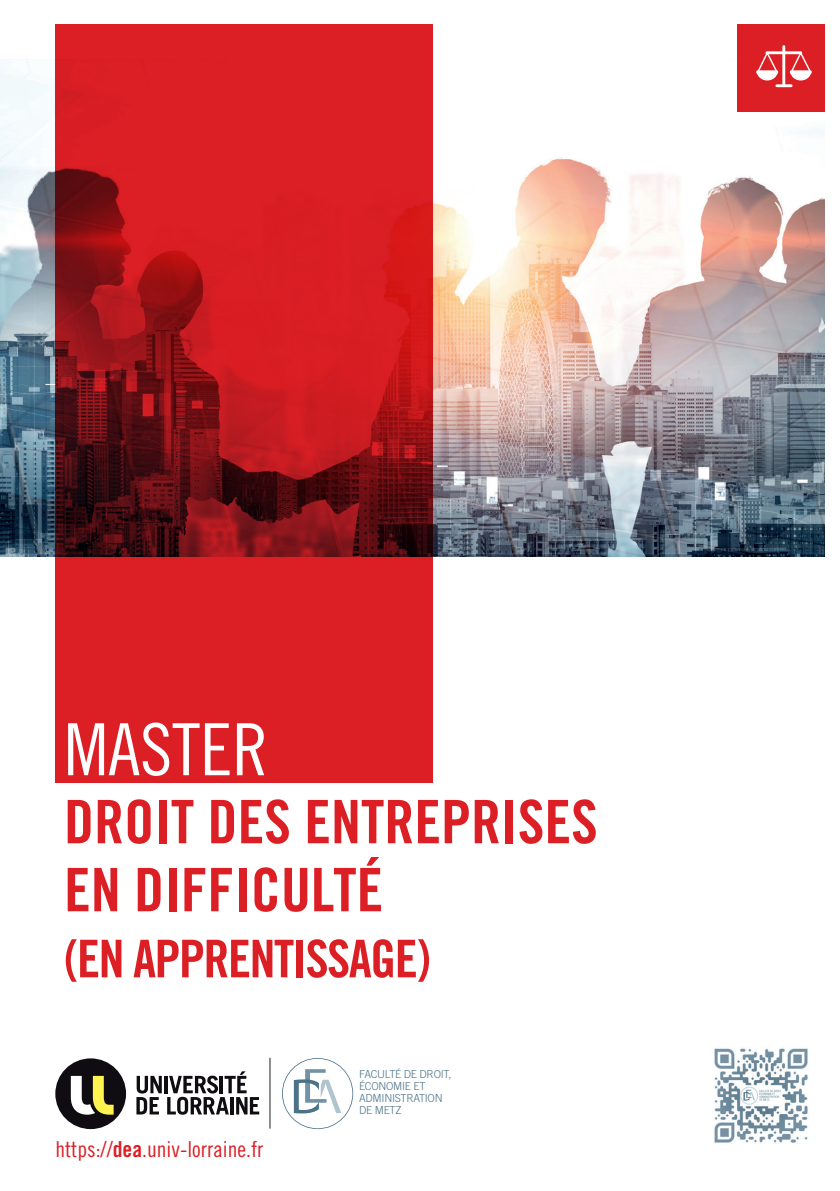
<style>
.page{position:relative;width:840px;height:1191px;background:#fff}
.page>*{position:absolute;margin:0;border:0;box-sizing:border-box;transform-origin:0 0}
.t1{font:72px "Trade Gothic LT Std Cn 18";color:#fff}
.t2{font:60px/68px "Trade Gothic LT Std Bd Cn 20";color:#db1f25}
.t3{font:52px "Trade Gothic LT Std Bd Cn 20";letter-spacing:-.03em;color:#db1f25}
.t4{font:22px "Trade Gothic LT Std Cn 18";color:#db1f25}
.t5{font:300 11px/12px "Trade Gothic LT Std";letter-spacing:-.025em;color:#4c7287}
.s1{font-family:"Trade Gothic LT Std Bd Cn 20"}
</style>
<div class="page">
<img style="left:0;top:59px;width:824px;height:497px">
<svg style="left:55px;top:24px;width:378px;height:758px;background:#bc1a1f"></svg>
<svg style="left:136px;top:1071px;width:123px;height:43px"></svg>
<div style="left:55px;top:1058px;width:71px;height:71px;background:#0f0c12;border-radius:50%"></div>
<svg style="left:71px;top:1075px;width:43px;height:39px"></svg>
<hr style="left:269px;top:1057px;width:1px;height:71px;background:#231f20">
<svg style="left:282px;top:1058px;width:71px;height:71px"></svg>
<img style="left:714px;top:1048px;width:94px;height:95px">
<div style="left:737px;top:24px;width:87px;height:87px;background:#db1f25"></div>
<hr style="left:782px;top:47px;width:2px;height:39px;background:#fff">
<hr style="left:766px;top:51px;width:34px;height:3px;background:#fff">
<hr style="left:776px;top:84px;width:14px;height:3px;background:#fff">
<svg style="left:756px;top:51px;width:23px;height:30px"></svg>
<svg style="left:787px;top:51px;width:25px;height:30px"></svg>
<h1 class="t1" style="left:64px;top:707px;width:205px">MASTER</h1>
<h2 class="t2" style="left:64px;top:787px;width:535px">DROIT DES ENTREPRISES<br>EN DIFFICULTÉ</h2>
<h3 class="t3" style="left:64px;top:927px;width:368px">(EN APPRENTISSAGE)</h3>
<h3 class="t4" style="left:55px;top:1136px;width:209px">https://<span class="s1">dea</span>.univ-lorraine.fr</h3>
<p class="t5" style="left:359px;top:1068px;width:94px">FACULTÉ DE DROIT,<br>ÉCONOMIE ET<br>ADMINISTRATION<br>DE METZ</p>
</div>
